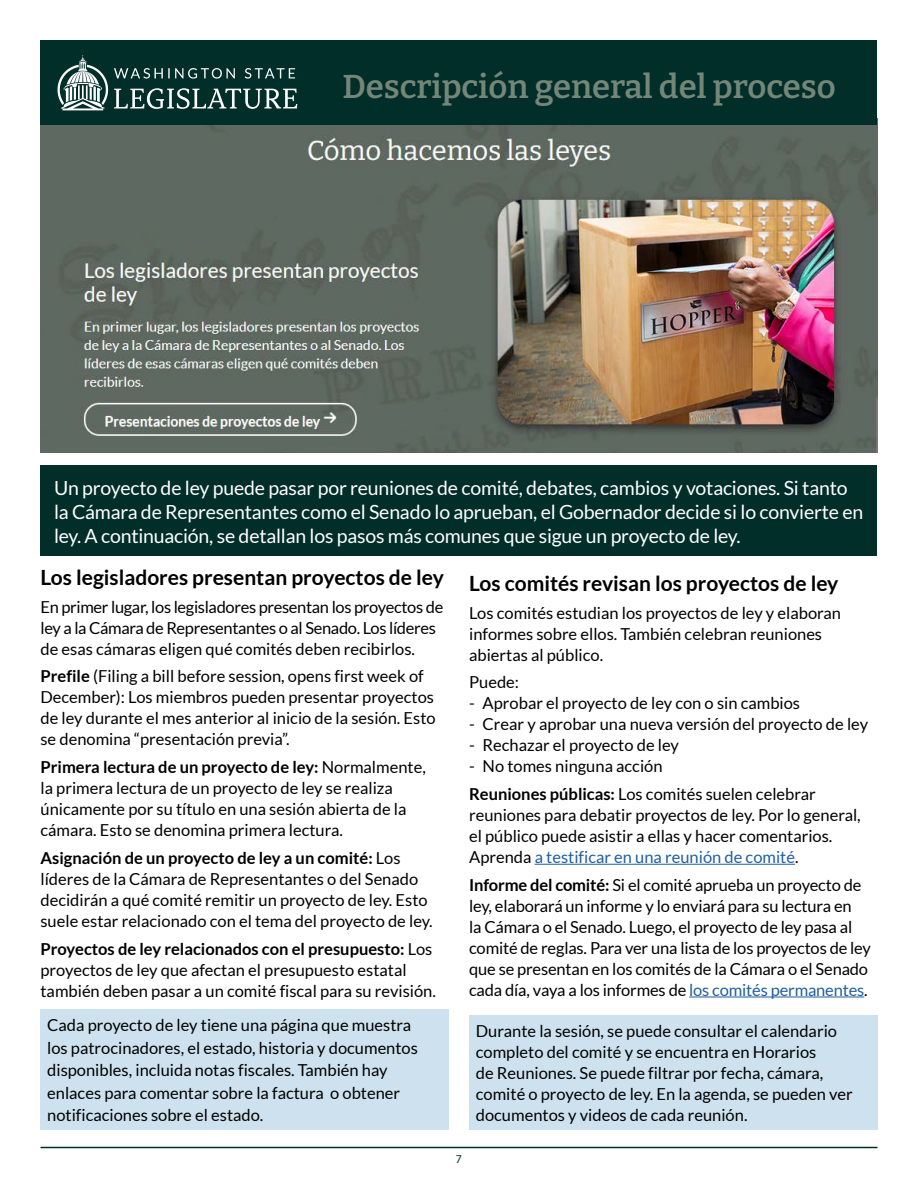
<style>
.page{position:relative;width:918px;height:1188px;background:#fff}
.page>*{position:absolute;margin:0;border:0;box-sizing:border-box;transform-origin:0 0}
.t1{font:100 33px "Bitter";color:#748677}
.t2{font:700 21px "Lato";color:#000}
.t3{font:19.5px/24px "Lato";letter-spacing:-.01em;color:#fff}
.t4{font:16.5px/21px "Lato";color:#000}
.t5{font:16.5px/21px "Lato";letter-spacing:-.02em;color:#000}
.t6{font:12px "Myriad Pro";color:#012e29}
.s1{font-weight:700}
.s2{color:#215e9e}
</style>
<div class="page">
<img style="left:40px;top:125px;width:838px;height:328px">
<div style="left:40px;top:466px;width:838px;height:90px;background:#012e29"></div>
<div style="left:40px;top:1009px;width:409px;height:121px;background:#cde2ee"></div>
<hr style="left:535px;top:864px;width:260px;height:1px;background:#215e9e">
<hr style="left:689px;top:997px;width:175px;height:1px;background:#215e9e">
<div style="left:469px;top:1015px;width:409px;height:115px;background:#cde2ee"></div>
<div style="left:40px;top:40px;width:838px;height:85px;background:#012e29"></div>
<svg style="left:58px;top:55px;width:239px;height:55px"></svg>
<hr style="left:40px;top:1147px;width:838px;height:1px;background:#012e29">
<h1 class="t1" style="left:342px;top:66px;width:495px">Descripción general del proceso</h1>
<p class="t3" style="left:54px;top:476px;width:811px">Un proyecto de ley puede pasar por reuniones de comité, debates, cambios y votaciones. Si tanto la Cámara de Representantes como el Senado lo aprueban, el Gobernador decide si lo convierte en ley. A continuación, se detallan los pasos más comunes que sigue un proyecto de ley.</p>
<p class="t2" style="left:40px;top:565px;width:405px">Los legisladores presentan proyectos de ley</p>
<p class="t5" style="left:40px;top:596px;width:404px">En primer lugar, los legisladores presentan los proyectos de ley a la Cámara de Representantes o al Senado. Los líderes de esas cámaras eligen qué comités deben recibirlos.</p>
<p class="t4" style="left:40px;top:666px;width:397px"><span class="s1">Prefile</span> (Filing a bill before session, opens first week of December): Los miembros pueden presentar proyectos de ley durante el mes anterior al inicio de la sesión. Esto se denomina “presentación previa”.</p>
<p class="t4" style="left:40px;top:757px;width:387px"><span class="s1">Primera lectura de un proyecto de ley:</span> Normalmente, la primera lectura de un proyecto de ley se realiza únicamente por su título en una sesión abierta de la cámara. Esto se denomina primera lectura.</p>
<p class="t4" style="left:40px;top:847px;width:394px"><span class="s1">Asignación de un proyecto de ley a un comité:</span> Los líderes de la Cámara de Representantes o del Senado decidirán a qué comité remitir un proyecto de ley. Esto suele estar relacionado con el tema del proyecto de ley.</p>
<p class="t4" style="left:40px;top:938px;width:397px"><span class="s1">Proyectos de ley relacionados con el presupuesto:</span> Los proyectos de ley que afectan el presupuesto estatal también deben pasar a un comité fiscal para su revisión.</p>
<p class="t4" style="left:47px;top:1014px;width:372px;line-height:22.5px">Cada proyecto de ley tiene una página que muestra los patrocinadores, el estado, historia y documentos disponibles, incluida notas fiscales. También hay enlaces para comentar sobre la factura o obtener notificaciones sobre el estado.</p>
<p class="t2" style="left:469px;top:571px;width:371px">Los comités revisan los proyectos de ley</p>
<p class="t4" style="left:469px;top:602px;width:374px">Los comités estudian los proyectos de ley y elaboran informes sobre ellos. También celebran reuniones abiertas al público.</p>
<p class="t4" style="left:469px;top:672px;width:51px">Puede:</p>
<p class="t4" style="left:469px;top:693px;width:333px">- Aprobar el proyecto de ley con o sin cambios</p>
<p class="t4" style="left:469px;top:714px;width:401px">- Crear y aprobar una nueva versión del proyecto de ley</p>
<p class="t4" style="left:469px;top:735px;width:211px">- Rechazar el proyecto de ley</p>
<p class="t4" style="left:469px;top:752px;width:348px;line-height:27.8px">- No tomes ninguna acción<br><span class="s1">Reuniones públicas:</span> Los comités suelen celebrar</p>
<p class="t4" style="left:469px;top:805px;width:393px">reuniones para debatir proyectos de ley. Por lo general, el público puede asistir a ellas y hacer comentarios.<br>Aprenda <span class="s2">a testificar en una reunión de comité</span>.</p>
<p class="t4" style="left:469px;top:874px;width:403px"><span class="s1">Informe del comité:</span> Si el comité aprueba un proyecto de ley, elaborará un informe y lo enviará para su lectura en<br>la Cámara o el Senado. Luego, el proyecto de ley pasa al comité de reglas. Para ver una lista de los proyectos de ley que se presentan en los comités de la Cámara o el Senado cada día, vaya a los informes de <span class="s2">los comités permanentes</span>.</p>
<p class="t4" style="left:476px;top:1021px;width:378px">Durante la sesión, se puede consultar el calendario completo del comité y se encuentra en Horarios<br>de Reuniones. Se puede filtrar por fecha, cámara, comité o proyecto de ley. En la agenda, se pueden ver documentos y videos de cada reunión.</p>
<p class="t6" style="left:456px;top:1152px;width:8px">7</p>
</div>
